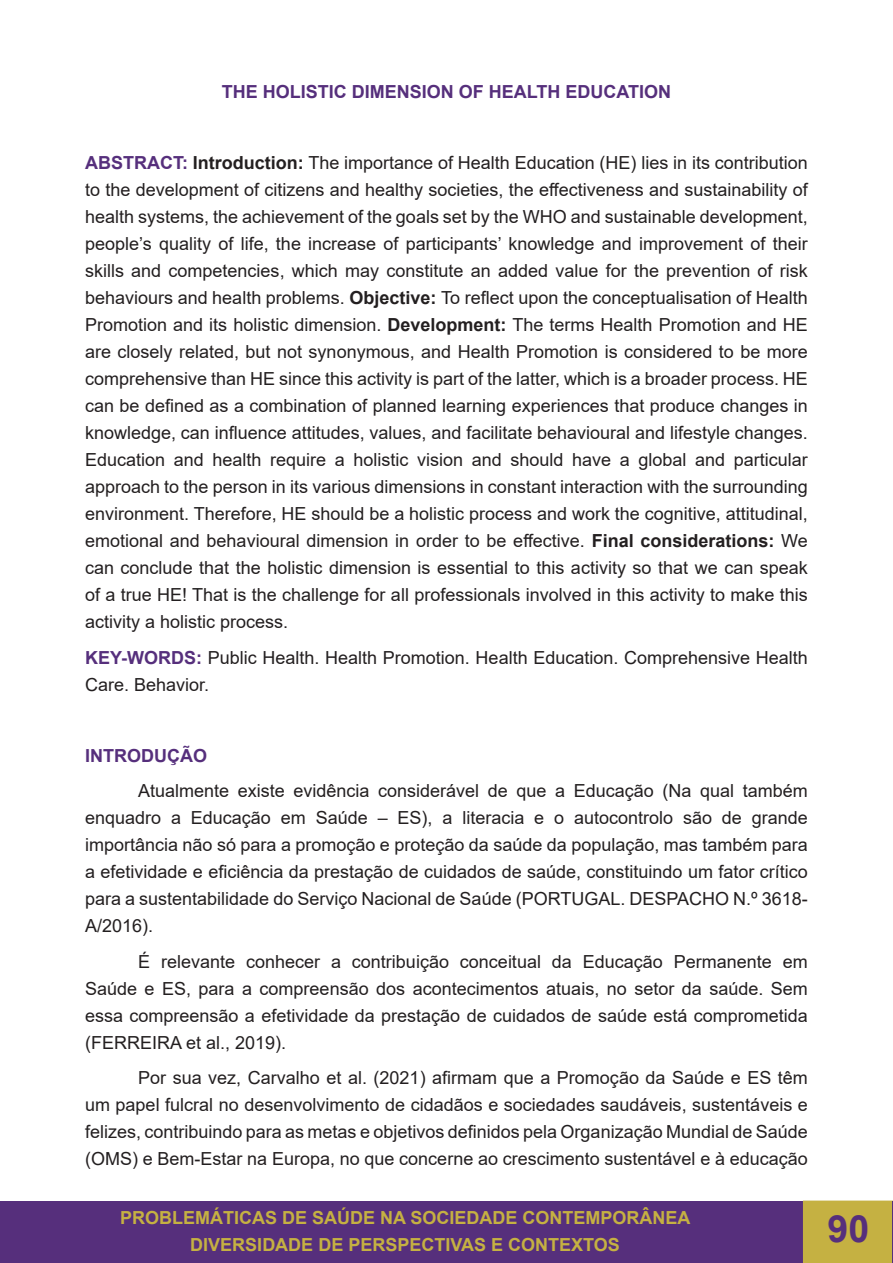
<style>
.page{position:relative;width:893px;height:1263px;background:#fff}
.page>*{position:absolute;margin:0;border:0;box-sizing:border-box;transform-origin:0 0}
.t1{font:700 37.5px "Arial";color:#562f7c}
.t2{font:18px/27px "Arial";color:#231f20;text-align:justify}
.t3{font:700 18px/27px "Arial";color:#c5b142;text-align:center}
.t4{font:700 18px "Arial";color:#562f7c}
.s1{font-weight:700;color:#562f7c}
.s2{font-weight:700}
</style>
<div class="page">
<div style="left:0;top:1201px;width:810px;height:62px;background:#562f7c"></div>
<div style="left:803px;top:1200px;width:90px;height:63px;background:#c5b142;border:2px solid #c5b142"></div>
<hr style="left:892px;top:1201px;width:1px;height:62px;background:#562f7c">
<p class="t4" style="left:222px;top:79px;width:451px">THE HOLISTIC DIMENSION OF HEALTH EDUCATION</p>
<p class="t2" style="left:85px;top:149px;width:724px"><span class="s1">ABSTRACT:</span> <span class="s2">Introduction:</span> The importance of Health Education (HE) lies in its contribution to the development of citizens and healthy societies, the effectiveness and sustainability of health systems, the achievement of the goals set by the WHO and sustainable development, people’s quality of life, the increase of participants’ knowledge and improvement of their skills and competencies, which may constitute an added value for the prevention of risk behaviours and health problems. <span class="s2">Objective:</span> To reflect upon the conceptualisation of Health Promotion and its holistic dimension. <span class="s2">Development:</span> The terms Health Promotion and HE are closely related, but not synonymous, and Health Promotion is considered to be more comprehensive than HE since this activity is part of the latter, which is a broader process. HE can be defined as a combination of planned learning experiences that produce changes in knowledge, can influence attitudes, values, and facilitate behavioural and lifestyle changes.<br>Education and health require a holistic vision and should have a global and particular approach to the person in its various dimensions in constant interaction with the surrounding environment. Therefore, HE should be a holistic process and work the cognitive, attitudinal, emotional and behavioural dimension in order to be effective. <span class="s2">Final considerations:</span> We can conclude that the holistic dimension is essential to this activity so that we can speak of a true HE! That is the challenge for all professionals involved in this activity to make this activity a holistic process.</p>
<p class="t2" style="left:85px;top:644px;width:724px"><span class="s1">KEY-WORDS:</span> Public Health. Health Promotion. Health Education. Comprehensive Health<br>Care. Behavior.</p>
<p class="t4" style="left:85px;top:743px;width:123px">INTRODUÇÃO</p>
<p class="t2" style="left:85px;top:777px;width:724px;text-indent:53px">Atualmente existe evidência considerável de que a Educação (Na qual também enquadro a Educação em Saúde – ES), a literacia e o autocontrolo são de grande importância não só para a promoção e proteção da saúde da população, mas também para a efetividade e eficiência da prestação de cuidados de saúde, constituindo um fator crítico para a sustentabilidade do Serviço Nacional de Saúde (PORTUGAL. DESPACHO N.º 3618- A/2016).</p>
<p class="t2" style="left:85px;top:948px;width:724px;text-indent:53px">É relevante conhecer a contribuição conceitual da Educação Permanente em Saúde e ES, para a compreensão dos acontecimentos atuais, no setor da saúde. Sem essa compreensão a efetividade da prestação de cuidados de saúde está comprometida (FERREIRA et al., 2019).</p>
<p class="t2" style="left:85px;top:1064px;width:724px;text-indent:53px">Por sua vez, Carvalho et al. (2021) afirmam que a Promoção da Saúde e ES têm um papel fulcral no desenvolvimento de cidadãos e sociedades saudáveis, sustentáveis e felizes, contribuindo para as metas e objetivos definidos pela Organização Mundial de Saúde (OMS) e Bem-Estar na Europa, no que concerne ao crescimento sustentável e à educação</p>
<p class="t3" style="left:120px;top:1204px;width:572px">PROBLEMÁTICAS DE SAÚDE NA SOCIEDADE CONTEMPORÂNEA<br>DIVERSIDADE DE PERSPECTIVAS E CONTEXTOS</p>
<h1 class="t1" style="left:827px;top:1202px;width:43px">90</h1>
</div>
